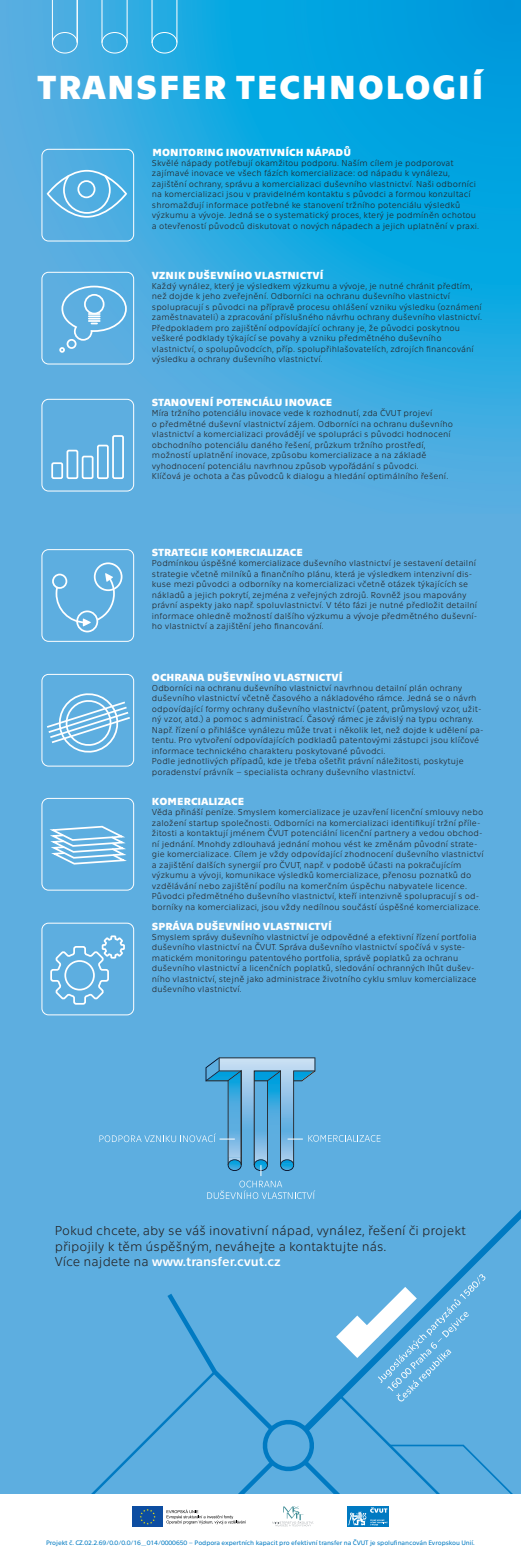
<style>
.page{position:relative;width:521px;height:1563px;background:#5daee0}
.page>*{position:absolute;margin:0;border:0;box-sizing:border-box;transform-origin:0 0}
.t1{font:700 34.04px "Technika";letter-spacing:.05em;color:#fff}
.t2{font:300 13.12px/15.8px "Technika";color:#231f20}
.t3{font:700 10.5px "Technika";letter-spacing:.01em;color:#fff}
.t4{font:300 8.75px/10.5px "Technika";letter-spacing:.01em;color:#231f20}
.t5{font:6.56px "Technika";letter-spacing:-.01em;color:#007ac2}
.s1{font-weight:400;color:#fff}
</style>
<div class="page">
<img style="left:40px;top:0;width:481px;height:492px">
<div style="left:42px;top:399px;width:92px;height:92px;border:1px solid #fff;border-radius:7px"></div>
<div style="left:51px;top:462px;width:12px;height:17px;border:2px solid #fff;border-radius:2px"></div>
<div style="left:67px;top:450px;width:11px;height:29px;border:2px solid #fff;border-radius:2px"></div>
<div style="left:82px;top:456px;width:12px;height:23px;border:2px solid #fff;border-radius:2px"></div>
<div style="left:97px;top:445px;width:12px;height:34px;border:2px solid #fff;border-radius:2px"></div>
<div style="left:112px;top:435px;width:12px;height:44px;border:2px solid #fff;border-radius:2px"></div>
<div style="left:42px;top:549px;width:92px;height:93px;border:1px solid #fff;border-radius:7px"></div>
<div style="left:76px;top:610px;width:22px;height:22px;border:2px solid #fff;border-radius:50%"></div>
<div style="left:94px;top:562px;width:28px;height:29px;border:2px solid #fff;border-radius:50%"></div>
<div style="left:52px;top:574px;width:15px;height:15px;border:2px solid #fff;border-radius:50%"></div>
<svg style="left:55px;top:573px;width:61px;height:53px"></svg>
<div style="left:42px;top:674px;width:92px;height:92px;border:1px solid #fff;border-radius:7px"></div>
<svg style="left:47px;top:693px;width:83px;height:60px"></svg>
<div style="left:42px;top:798px;width:92px;height:92px;border:1px solid #fff;border-radius:7px"></div>
<svg style="left:49px;top:825px;width:78px;height:40px"></svg>
<div style="left:42px;top:923px;width:92px;height:92px;border:1px solid #fff;border-radius:7px"></div>
<svg style="left:50px;top:935px;width:75px;height:70px"></svg>
<div style="left:42px;top:272px;width:92px;height:92px;border:1px solid #fff;border-radius:7px"></div>
<svg style="left:59px;top:285px;width:69px;height:68px"></svg>
<div style="left:52px;top:32px;width:26px;height:21px;border:1px solid #fff;border-radius:50%"></div>
<div style="left:102px;top:32px;width:26px;height:21px;border:1px solid #fff;border-radius:50%"></div>
<div style="left:152px;top:32px;width:25px;height:21px;border:1px solid #fff;border-radius:50%"></div>
<svg style="left:38px;top:0;width:180px;height:44px;background:#3aafe3"></svg>
<svg style="left:457px;top:1210px;width:64px;height:64px"></svg>
<div style="left:0;top:1495px;width:521px;height:68px;background:#fff"></div>
<div style="left:42px;top:149px;width:92px;height:92px;border:1px solid #fff;border-radius:7px"></div>
<div style="left:47px;top:170px;width:80px;height:48px;border:2px solid #fff;border-radius:50%"></div>
<svg style="left:62px;top:173px;width:50px;height:42px"></svg>
<div style="left:77px;top:180px;width:18px;height:18px;border:2px solid #fff;border-radius:50%"></div>
<svg style="left:99px;top:1057px;width:281px;height:142px"></svg>
<div style="left:132px;top:1506px;width:31px;height:21px;background:#0d4da1"></div>
<svg style="left:78px;top:1274px;width:438px;height:252px"></svg>
<h1 class="t1" style="left:37px;top:76px;width:448px">TRANSFER TECHNOLOGIÍ</h1>
<p class="t3" style="left:153px;top:149px;width:200px">MONITORING INOVATIVNÍCH NÁPADŮ</p>
<p class="t4" style="left:152px;top:158px;width:329px">Skvělé nápady potřebují okamžitou podporu. Naším cílem je podporovat zajímavé inovace ve všech fázích komercializace: od nápadu k vynálezu, zajištění ochrany, správu a komercializaci duševního vlastnictví. Naši odborníci na komercializaci jsou v pravidelném kontaktu s původci a formou konzultací shromažďují informace potřebné ke stanovení tržního potenciálu výsledků výzkumu a vývoje. Jedná se o systematický proces, který je podmíněn ochotou a otevřeností původců diskutovat o nových nápadech a jejich uplatnění v praxi.</p>
<p class="t3" style="left:152px;top:272px;width:173px">VZNIK DUŠEVNÍHO VLASTNICTVÍ</p>
<p class="t4" style="left:152px;top:281px;width:332px">Každý vynález, který je výsledkem výzkumu a vývoje, je nutné chránit předtím, než dojde k jeho zveřejnění. Odborníci na ochranu duševního vlastnictví spolupracují s původci na přípravě procesu ohlášení vzniku výsledku (oznámení zaměstnavateli) a zpracování příslušného návrhu ochrany duševního vlastnictví.<br>Předpokladem pro zajištění odpovídající ochrany je, že původci poskytnou veškeré podklady týkající se povahy a vzniku předmětné ho duševního vlastnictví, o spolupůvodcích, příp. spolupřihlašovatelích, zdrojích financová ní výsledku a ochrany duševního vlastnictví.</p>
<p class="t3" style="left:152px;top:399px;width:182px">STANOVENÍ POTENCIÁLU INOVACE</p>
<p class="t4" style="left:152px;top:408px;width:302px">Míra tržního potenciálu inovace vede k rozhodnutí, zda ČVUT projeví<br>o předmětné duševní vlastnictví zájem. Odborníci na ochranu duševního vlastnictví a komercializaci provádějí ve spolupráci s původci hodnocení obchodního potenciálu daného řešení, průzkum tržního prostředí, možností uplatnění inovace, způsobu komercializace a na základě vyhodnocení potenciálu navrhnou způsob vypořádání s původci.<br>Klíčová je ochota a čas původců k dialogu a hledání optimálního řešení.</p>
<p class="t3" style="left:152px;top:549px;width:152px">STRATEGIE KOMERCIALIZACE</p>
<p class="t4" style="left:152px;top:559px;width:327px">Podmínkou úspěšné komercializace duševního vlastnictví je sestavení detailní strategie včetně milníků a finančního plánu, která je výsledkem intenzivní dis&shy;kuse mezi původci a odborníky na komercializaci včetně otázek týkajících se nákladů a jejich pokrytí, zejména z veřejných zdrojů. Rovněž jsou mapovány právní aspekty jako např. spoluvlastnictví. V této fázi je nutné předložit detailní informace ohledně možností dalšího výzkumu a vývoje předmětného duševní&shy;ho vlastnictví a zajištění jeho financování.</p>
<p class="t3" style="left:152px;top:674px;width:192px">OCHRANA DUŠEVNÍHO VLASTNICTVÍ</p>
<p class="t4" style="left:152px;top:683px;width:333px">Odborníci na ochranu duševního vlastnictví navrhnou detailní plán ochrany duševního vlastnictví včetně časového a nákladového rámce. Jedná se o návrh odpovídající formy ochrany duševního vlastnictví (patent, průmyslový vzor, užit&shy;ný vzor, atd.) a pomoc s admini strací. Časový rámec je závislý na typu ochrany.<br>Např. řízení o přihlášce vynálezu může trvat i několik let, než dojde k udělení pa&shy;tentu. Pro vytvoření odpovídajících podkladů patento vými zástupci jsou klíčové informace technického charakteru poskytované původci.<br>Podle jednotlivých případů, kde je třeba ošetřit právní náležitosti, poskytuje poradenství právník – specialista ochrany duševního vlastnictví.</p>
<p class="t3" style="left:152px;top:798px;width:94px">KOMERCIALIZACE</p>
<p class="t4" style="left:152px;top:807px;width:333px">Věda přináší peníze. Smyslem komercializace je uzavření licenční smlouvy nebo založení startup společnosti. Odborníci na komercializaci identifikují tržní příle&shy;žitosti a kontaktují jménem ČVUT potenciální licenční partnery a vedou obchod&shy;ní jednání. Mnohdy zdlouhavá jednání mohou vést ke změnám původní strate&shy;gie komercializace. Cílem je vždy odpovída jící zhodnocení duševního vlastnictví a zajištění dalších synergií pro ČVUT, např. v podobě účasti na pokračujícím výzkumu a vývoji, komunikace výsledků komercializace, přenosu poznatků do vzdělávání nebo zajištění podílu na komerčním úspěchu nabyvatele licence.<br>Původci předmětného duševního vlastnictví, kteří intenzivně spolupracují s od&shy;borníky na komercializaci, jsou vždy nedílnou součástí úspěšné komercializace.</p>
<p class="t3" style="left:152px;top:922px;width:181px">SPRÁVA DUŠEVNÍHO VLASTNICTVÍ</p>
<p class="t4" style="left:152px;top:932px;width:326px">Smyslem správy duševního vlastnictví je odpovědné a efektivní řízení portfolia duševního vlastnictví na ČVUT. Správa duševního vlastnictví spočívá v syste&shy;matickém monitoringu patentového portfolia, správě poplatků za ochranu duševního vlastnictví a licenčních poplatků, sledování ochranných lhůt dušev&shy;ního vlastnictví, stejně jako administrace životního cyklu smluv komercializace duševního vlastnictví.</p>
<h2 class="t2" style="left:55px;top:1223px;width:413px">Pokud chcete, aby se váš inovativní nápad, vynález, řešení či projekt připojily k těm úspěšným, neváhejte a kontaktujte nás.<br>Více najdete na <span class="s1">www.transfer.cvut.cz</span></h2>
<p class="t5" style="left:46px;top:1540px;width:430px">Projekt č. CZ.02.2.69/0.0/0.0/16_014/0000650 – Podpora expertních kapacit pro efektivní transfer na ČVUT je spolufinancován Evropskou Unií.</p>
</div>
